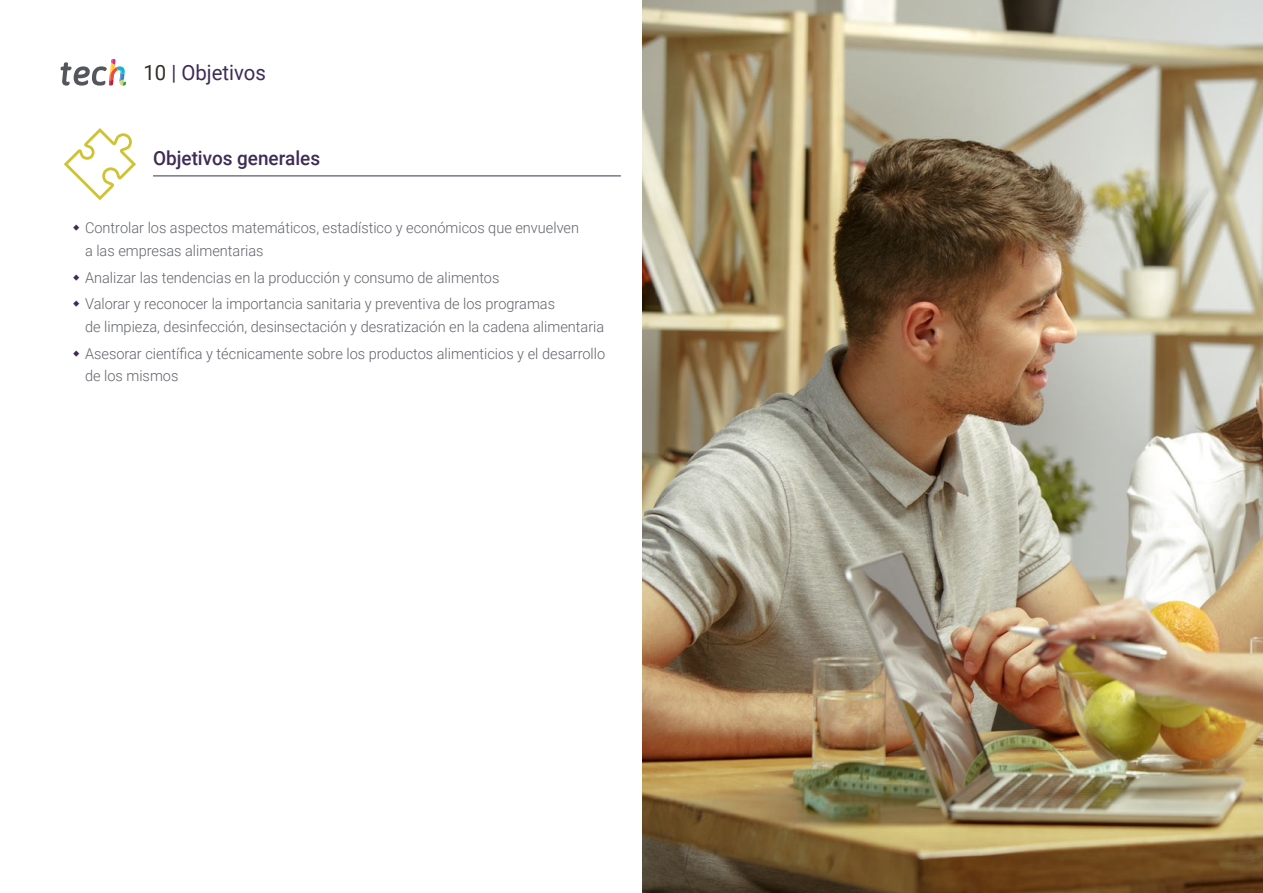
<style>
.page{position:relative;width:1263px;height:893px;background:#fff}
.page>*{position:absolute;margin:0;border:0;box-sizing:border-box;transform-origin:0 0}
.t1{font:21px "Roboto";color:#3e2b56}
.t2{font:500 19.5px "Roboto";color:#3e2b56}
.t3{font:300 15px/26.7px "Roboto";color:#61646a}
.s1{color:#312e20}
</style>
<div class="page">
<svg style="left:64px;top:128px;width:72px;height:72px"></svg>
<img style="left:642px;top:0;width:621px;height:893px">
<svg style="left:61px;top:59px;width:65px;height:27px"></svg>
<hr style="left:153px;top:176px;width:468px;height:1px;background:#3e2b56">
<h1 class="t1" style="left:144px;top:57px;width:124px"><span class="s1">10</span> | Objetivos</h1>
<h2 class="t2" style="left:153px;top:144px;width:169px">Objetivos generales</h2>
<p class="t3" style="left:85px;top:216px;width:496px;line-height:22.5px">Controlar los aspectos matemáticos, estadístico y económicos que envuelven a las empresas alimentarias</p>
<p class="t3" style="left:85px;top:263px;width:471px">Analizar las tendencias en la producción y consumo de alimentos<br>Valorar y reconocer la importancia sanitaria y preventiva de los programas</p>
<p class="t3" style="left:85px;top:313px;width:522px">de limpieza, desinfección, desinsectación y desratización en la cadena alimentaria<br>Asesorar científica y técnicamente sobre los productos alimenticios y el desarrollo</p>
<p class="t3" style="left:85px;top:362px;width:95px">de los mismos</p>
</div>
